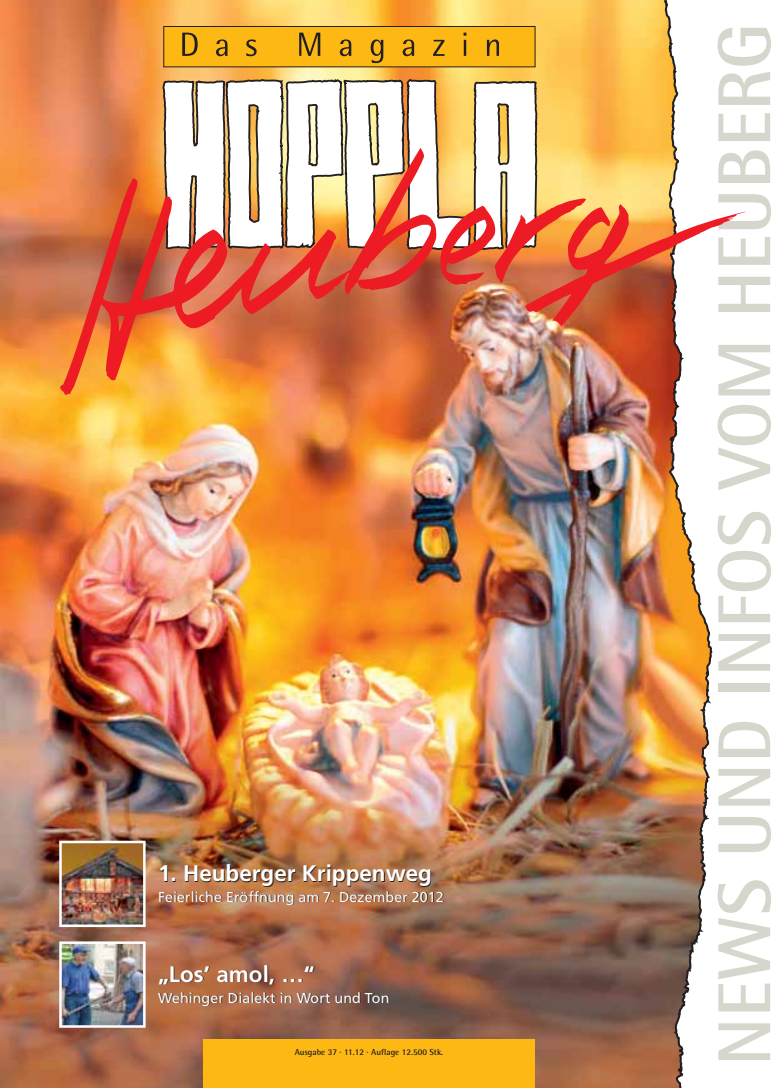
<style>
.page{position:relative;width:780px;height:1088px;background:#fff}
.page>*{position:absolute;margin:0;border:0;box-sizing:border-box;transform-origin:0 0}
.t1{font:700 75px "Rotis Semi Sans";color:#d6d6cc}
.t2{font:700 22.5px "Frutiger";color:#fff}
.t3{font:14.38px "Frutiger";color:#fff}
.t4{font:700 8.75px "Rotis Semi Sans";color:#231f20}
</style>
<div class="page">
<img style="left:0;top:0;width:652px;height:1088px">
<img style="left:62px;top:844px;width:81px;height:80px">
<div style="left:59px;top:841px;width:87px;height:86px;border:2px solid #fff"></div>
<img style="left:62px;top:944px;width:81px;height:81px">
<div style="left:59px;top:941px;width:87px;height:87px;border:2px solid #fff"></div>
<img style="left:652px;top:0;width:61px;height:1088px">
<div style="left:203px;top:1039px;width:332px;height:49px;background:#fdb813"></div>
<div style="left:164px;top:26px;width:371px;height:41px;background:#fdb813"></div>
<div style="left:163px;top:26px;width:372px;height:41px;border:1px solid #231f20"></div>
<svg style="left:182px;top:33px;width:16px;height:23px"></svg>
<svg style="left:216px;top:39px;width:11px;height:17px"></svg>
<svg style="left:246px;top:39px;width:10px;height:17px"></svg>
<svg style="left:299px;top:33px;width:21px;height:23px"></svg>
<svg style="left:340px;top:39px;width:11px;height:17px"></svg>
<svg style="left:370px;top:39px;width:13px;height:24px"></svg>
<svg style="left:402px;top:39px;width:12px;height:17px"></svg>
<svg style="left:433px;top:40px;width:11px;height:16px"></svg>
<hr style="left:463px;top:40px;width:3px;height:16px;background:#231f20">
<svg style="left:487px;top:39px;width:12px;height:17px"></svg>
<svg style="left:586px;top:204px;width:160px;height:181px"></svg>
<svg style="left:161px;top:75px;width:425px;height:214px"></svg>
<img style="left:60px;top:148px;width:376px;height:247px">
<img style="left:442px;top:285px;width:181px;height:161px">
<h2 class="t2" style="left:158px;top:864px;width:275px">1. Heuberger Krippenweg</h2>
<p class="t3" style="left:158px;top:891px;width:287px">Feierliche Eröffnung am 7. Dezember 2012</p>
<h2 class="t2" style="left:158px;top:965px;width:158px">„Los’ amol, …“</h2>
<p class="t3" style="left:158px;top:992px;width:233px">Wehinger Dialekt in Wort und Ton</p>
<p class="t4" style="left:294px;top:1049px;width:150px">Ausgabe 37 · 11.12 · Auflage 12.500 Stk.</p>
<h1 class="t1" style="left:718px;top:1066px;width:1044px;rotate:-90deg">NEWS UND INFOS VOM HEUBERG</h1>
</div>
